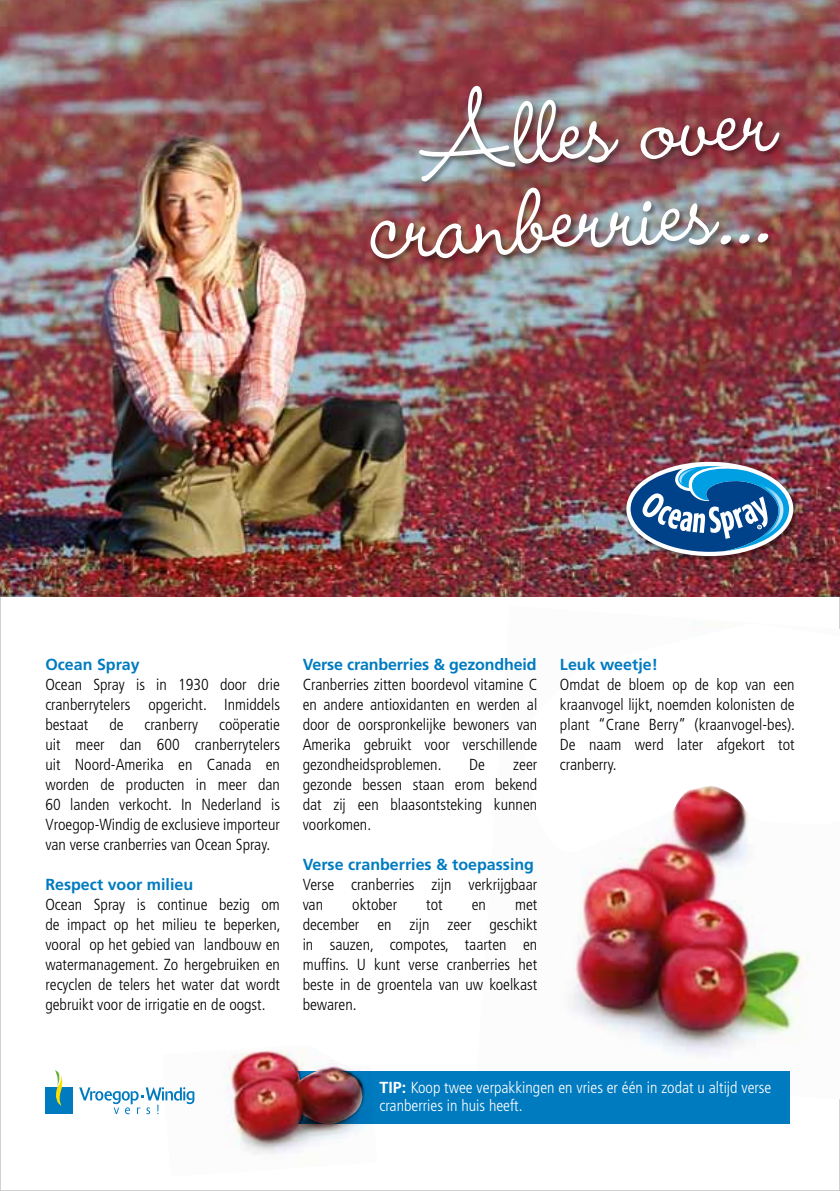
<style>
.page{position:relative;width:840px;height:1191px;background:#fff}
.page>*{position:absolute;margin:0;border:0;box-sizing:border-box;transform-origin:0 0}
.t1{font:500 121.6px/87.4px "Wendy LP";color:#fff;text-align:center}
.t2{font:300 condensed 16px/20px "Frutiger";color:#000;text-align:justify}
.t3{font:700 16px "Frutiger";color:#007bc0}
.t4{font:300 condensed 16px/18px "Frutiger";color:#fff}
.s1{font-weight:700;font-stretch:normal}
</style>
<div class="page">
<img style="left:572px;top:622px;width:235px;height:477px">
<svg style="left:572px;top:623px;width:235px;height:231px"></svg>
<img style="left:0;top:0;width:839px;height:596px">
<div style="left:624px;top:460px;width:175px;height:103px;background:#000;opacity:.4"></div>
<div style="left:626px;top:462px;width:166px;height:94px;background:#fff;border-radius:50%"></div>
<img style="left:630px;top:465px;width:158px;height:87px">
<div style="left:369px;top:85px;width:416px;height:180px;background:#000;opacity:.4"></div>
<div style="left:248px;top:1071px;width:541px;height:53px;background:#007bc0"></div>
<img style="left:194px;top:1050px;width:172px;height:104px">
<img style="left:230px;top:1052px;width:133px;height:88px">
<div style="left:45px;top:1087px;width:27px;height:27px;background:#007bc0"></div>
<svg style="left:55px;top:1070px;width:8px;height:36px"></svg>
<svg style="left:79px;top:1087px;width:115px;height:27px"></svg>
<h1 class="t1" style="left:364px;top:101px;width:411px;rotate:-3deg">Alles over cranberries...</h1>
<p class="t3" style="left:45px;top:655px;width:96px">Ocean Spray</p>
<p class="t2" style="left:45px;top:675px;width:236px">Ocean Spray is in 1930 door drie cranberrytelers opgericht. Inmiddels bestaat</p>
<p class="t2" style="left:109px;top:715px;width:16px">de</p>
<p class="t2" style="left:144px;top:715px;width:55px">cranberry</p>
<p class="t2" style="left:45px;top:715px;width:236px;text-indent:174px">coöperatie uit meer dan 600 cranberrytelers uit Noord-Amerika en Canada en worden de producten in meer dan 60 landen verkocht. In Nederland is Vroegop-Windig de exclusieve importeur van verse cranberries van Ocean Spray.</p>
<p class="t3" style="left:45px;top:875px;width:149px">Respect voor milieu</p>
<p class="t2" style="left:45px;top:895px;width:236px">Ocean Spray is continue bezig om de impact op het milieu te beperken, vooral op het gebied van landbouw en watermanagement. Zo hergebruiken en recyclen de telers het water dat wordt gebruikt voor de irrigatie en de oogst.</p>
<p class="t3" style="left:302px;top:655px;width:235px">Verse cranberries &amp; gezondheid</p>
<p class="t2" style="left:302px;top:675px;width:236px">Cranberries zitten boordevol vitamine C en andere antioxidanten en werden al door de oorspronkelijke bewoners van Amerika gebruikt voor verschillende gezondheidsproblemen.</p>
<p class="t2" style="left:469px;top:755px;width:17px">De</p>
<p class="t2" style="left:302px;top:755px;width:236px;text-indent:210px">zeer gezonde bessen staan erom bekend dat zij een blaasontsteking kunnen voorkomen.</p>
<p class="t3" style="left:302px;top:855px;width:233px">Verse cranberries &amp; toepassing</p>
<p class="t2" style="left:302px;top:875px;width:236px">Verse cranberries zijn verkrijgbaar van</p>
<p class="t2" style="left:352px;top:895px;width:46px">oktober</p>
<p class="t2" style="left:426px;top:895px;width:18px">tot</p>
<p class="t2" style="left:471px;top:895px;width:16px">en</p>
<p class="t2" style="left:302px;top:895px;width:236px;text-indent:212px">met december en zijn zeer geschikt in sauzen, compotes, taarten en muffins. U kunt verse cranberries het beste in de groentela van uw koelkast bewaren.</p>
<p class="t3" style="left:559px;top:655px;width:99px">Leuk weetje!</p>
<p class="t2" style="left:559px;top:675px;width:236px">Omdat de bloem op de kop van een kraanvogel lijkt, noemden kolonisten de plant “Crane Berry” (kraanvogel-bes).<br>De naam werd later afgekort tot cranberry.</p>
<p class="t4" style="left:379px;top:1078px;width:393px"><span class="s1">Tip:</span> Koop twee verpakkingen en vries er één in zodat u altijd verse cranberries in huis heeft.</p>
</div>
